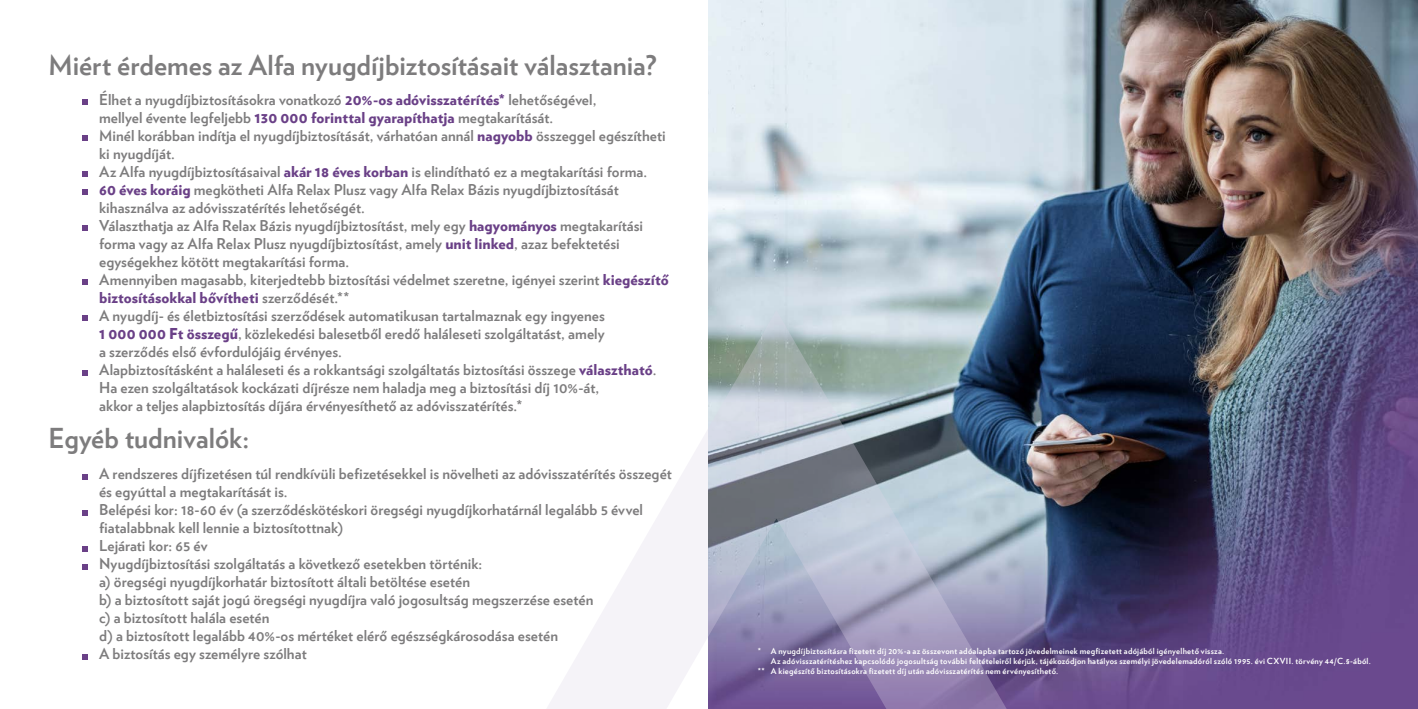
<style>
.page{position:relative;width:1418px;height:709px;background:#fff}
.page>*{position:absolute;margin:0;border:0;box-sizing:border-box;transform-origin:0 0}
.t1{font:700 27.5px "Verlag";color:#7d7c7d}
.t2{font:700 15px/18px "Verlag";letter-spacing:.005em;color:#7d7c7d}
.t3{font:700 8.38px "Verlag";letter-spacing:.03em;color:#fff}
.s1{font-weight:900;color:#6a4087}
</style>
<div class="page">
<img style="left:709px;top:0;width:708px;height:709px">
<svg style="left:547px;top:310px;width:470px;height:399px"></svg>
<svg style="left:82px;top:100px;width:6px;height:5px"></svg>
<svg style="left:82px;top:136px;width:6px;height:5px"></svg>
<svg style="left:82px;top:172px;width:6px;height:5px"></svg>
<svg style="left:82px;top:190px;width:6px;height:5px"></svg>
<svg style="left:82px;top:226px;width:6px;height:5px"></svg>
<svg style="left:82px;top:280px;width:6px;height:5px"></svg>
<svg style="left:82px;top:316px;width:6px;height:5px"></svg>
<svg style="left:82px;top:370px;width:6px;height:5px"></svg>
<svg style="left:82px;top:474px;width:6px;height:5px"></svg>
<svg style="left:82px;top:510px;width:6px;height:5px"></svg>
<svg style="left:82px;top:546px;width:6px;height:5px"></svg>
<svg style="left:82px;top:564px;width:6px;height:5px"></svg>
<svg style="left:82px;top:654px;width:6px;height:5px"></svg>
<h1 class="t1" style="left:48px;top:44px;width:609px">Miért érdemes az Alfa nyugdíjbiztosításait választania?</h1>
<p class="t2" style="left:99px;top:90px;width:571px">Élhet a nyugdíjbiztosításokra vonatkozó <span class="s1">20%-os adóvisszatérítés*</span> lehetőségével,<br>mellyel évente legfeljebb <span class="s1">130 000 forinttal gyarapíthatja</span> megtakarítását.<br>Minél korábban indítja el nyugdíjbiztosítását, várhatóan annál <span class="s1">nagyobb</span> összeggel egészítheti ki nyugdíját.<br>Az Alfa nyugdíjbiztosításaival <span class="s1">akár 18 éves korban</span> is elindítható ez a megtakarítási forma.<br><span class="s1">60 éves koráig</span> megkötheti Alfa Relax Plusz vagy Alfa Relax Bázis nyugdíjbiztosítását kihasználva az adóvisszatérítés lehetőségét.<br>Választhatja az Alfa Relax Bázis nyugdíjbiztosítást, mely egy <span class="s1">hagyományos</span> megtakarítási forma vagy az Alfa Relax Plusz nyugdíjbiztosítást, amely <span class="s1">unit linked</span>, azaz befektetési egységekhez kötött megtakarítási forma.<br>Amennyiben magasabb, kiterjedtebb biztosítási védelmet szeretne, igényei szerint <span class="s1">kiegészítő biztosításokkal bővítheti</span> szerződését.**<br>A nyugdíj- és életbiztosítási szerződések automatikusan tartalmaznak egy ingyenes<br><span class="s1">1 000 000 Ft összegű</span>, közlekedési balesetből eredő haláleseti szolgáltatást, amely<br>a szerződés első évfordulójáig érvényes.<br>Alapbiztosításként a haláleseti és a rokkantsági szolgáltatás biztosítási összege <span class="s1">választható</span>.<br>Ha ezen szolgáltatások kockázati díjrésze nem haladja meg a biztosítási díj 10%-át,<br>akkor a teljes alapbiztosítás díjára érvényesíthető az adóvisszatérítés.*</p>
<h1 class="t1" style="left:48px;top:416px;width:202px">Egyéb tudnivalók:</h1>
<p class="t2" style="left:99px;top:464px;width:574px">A rendszeres díjfizetésen túl rendkívüli befizetésekkel is növelheti az adóvisszatérítés összegét és egyúttal a megtakarítását is.<br>Belépési kor: 18-60 év (a szerződéskötéskori öregségi nyugdíjkorhatárnál legalább 5 évvel fiatalabbnak kell lennie a biztosítottnak)<br>Lejárati kor: 65 év<br>Nyugdíjbiztosítási szolgáltatás a következő esetekben történik:<br>a) öregségi nyugdíjkorhatár biztosított általi betöltése esetén<br>b) a biztosított saját jogú öregségi nyugdíjra való jogosultság megszerzése esetén<br>c) a biztosított halála esetén<br>d) a biztosított legalább 40%-os mértéket elérő egészségkárosodása esetén<br>A biztosítás egy személyre szólhat</p>
<p class="t3" style="left:757px;top:644px;width:468px">* A nyugdíjbiztosításra fizetett díj 20%-a az összevont adóalapba tartozó jövedelmeinek megfizetett adójából igényelhető vissza.</p>
<p class="t3" style="left:770px;top:654px;width:601px">Az adóvisszatérítéshez kapcsolódó jogosultság további feltételeiről kérjük, tájékozódjon hatályos személyi jövedelemadóról szóló 1995. évi CXVII. törvény 44/C.§-ából.</p>
<p class="t3" style="left:757px;top:664px;width:302px">** A kiegészítő biztosításokra fizetett díj után adóvisszatérítés nem érvényesíthető.</p>
</div>
